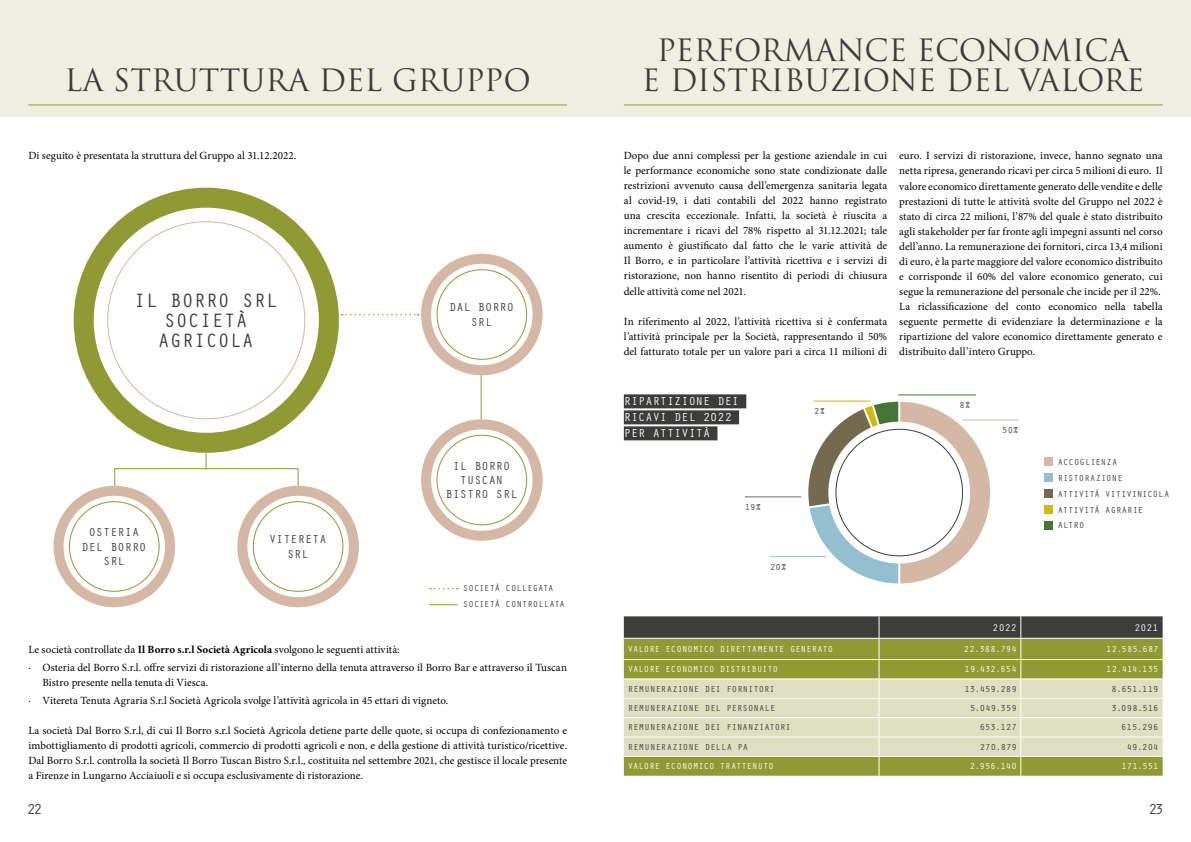
<style>
.page{position:relative;width:1191px;height:842px;background:#fff}
.page>*{position:absolute;margin:0;border:0;box-sizing:border-box;transform-origin:0 0}
.t1{font:30px/30px "Trajan Pro";color:#3c3c3b;text-align:center}
.t2{font:20px/20px "Orator Std";color:#3c3c3b;text-align:center}
.t3{font:15px "Orator Std";color:#3c3c3b}
.t4{font:12px/14.4px "Orator Std";color:#3c3c3b;text-align:center}
.t5{font:12px/16px "Orator Std";color:#fff}
.t6{font:11px/15px "Minion Pro";color:#000}
.t7{font:10px "Orator Std";letter-spacing:.01em;color:#fff}
.t8{font:9px/15.8px "Orator Std";letter-spacing:.005em;color:#3c3c3b}
.t9{font:9px "Orator Std";letter-spacing:.005em;color:#fff}
.s1{font-weight:700}
</style>
<div class="page">
<svg style="left:114px;top:469px;width:1px;height:17px"></svg>
<svg style="left:298px;top:468px;width:1px;height:18px"></svg>
<div style="left:74px;top:188px;width:265px;height:265px;border:20px solid #909933;border-radius:50%"></div>
<div style="left:421px;top:254px;width:121px;height:121px;border:10px solid #d4b7a5;border-radius:50%"></div>
<div style="left:421px;top:419px;width:121px;height:122px;border:10px solid #d4b7a5;border-radius:50%"></div>
<div style="left:54px;top:486px;width:121px;height:121px;border:10px solid #d4b7a5;border-radius:50%"></div>
<div style="left:237px;top:486px;width:122px;height:121px;border:10px solid #d4b7a5;border-radius:50%"></div>
<div style="left:0;top:0;width:595px;height:116px;background:#efeee1"></div>
<div style="left:595px;top:0;width:596px;height:116px;background:#efeee1"></div>
<hr style="left:28px;top:105px;width:539px;height:1px;background:#909933">
<hr style="left:624px;top:105px;width:538px;height:1px;background:#909933">
<svg style="left:624px;top:616px;width:538px;height:160px;background:#aeb17f"></svg>
<svg style="left:796px;top:394px;width:204px;height:190px"></svg>
<hr style="left:962px;top:420px;width:56px;height:1px;background:#d4b7a5">
<hr style="left:814px;top:401px;width:56px;height:1px;background:#cfba00">
<hr style="left:745px;top:497px;width:56px;height:1px;background:#746a50">
<hr style="left:770px;top:556px;width:56px;height:1px;background:#93bfd0">
<hr style="left:898px;top:395px;width:78px;height:1px;background:#477437">
<hr style="left:480px;top:375px;width:1px;height:44px;background:#909933">
<svg style="left:205px;top:453px;width:1px;height:15px"></svg>
<svg style="left:341px;top:314px;width:78px;height:1px"></svg>
<hr style="left:114px;top:468px;width:184px;height:1px;background:#909933">
<svg style="left:430px;top:588px;width:28px;height:1px"></svg>
<svg style="left:429px;top:604px;width:28px;height:1px"></svg>
<div style="left:624px;top:394px;width:122px;height:14px;background:#3c3c3b"></div>
<div style="left:624px;top:410px;width:115px;height:14px;background:#3c3c3b"></div>
<div style="left:624px;top:426px;width:93px;height:14px;background:#3c3c3b"></div>
<div style="left:1044px;top:458px;width:8px;height:8px;background:#d4b7a5"></div>
<div style="left:1044px;top:473px;width:8px;height:9px;background:#93bfd0"></div>
<div style="left:1044px;top:489px;width:8px;height:9px;background:#746a50"></div>
<div style="left:1044px;top:505px;width:8px;height:9px;background:#cfba00"></div>
<div style="left:1044px;top:521px;width:8px;height:8px;background:#477437"></div>
<h1 class="t1" style="left:64px;top:65px;width:468px">LA STRUTTURA DEL GRUPPO</h1>
<p class="t6" style="left:28px;top:148px;width:269px">Di seguito è presentata la struttura del Gruppo al 31.12.2022.</p>
<h2 class="t2" style="left:134px;top:289px;width:145px">IL BORRO SRL<br>SOCIETÀ<br>AGRICOLA</h2>
<p class="t4" style="left:449px;top:300px;width:66px">DAL BORRO<br>SRL</p>
<p class="t4" style="left:82px;top:524px;width:66px">OSTERIA<br>DEL BORRO<br>SRL</p>
<p class="t4" style="left:269px;top:531px;width:59px">VITERETA<br>SRL</p>
<p class="t4" style="left:445px;top:458px;width:73px">IL BORRO<br>TUSCAN<br>BISTRO SRL</p>
<p class="t8" style="left:463px;top:580px;width:103px">SOCIETÀ COLLEGATA<br>SOCIETÀ CONTROLLATA</p>
<p class="t6" style="left:28px;top:641px;width:540px;line-height:17.8px">Le società controllate da <span class="s1">Il Borro s.r.l Società Agricola</span> svolgono le seguenti attività:<br>· Osteria del Borro S.r.l. offre servizi di ristorazione all’interno della tenuta attraverso il Borro Bar e attraverso il Tuscan</p>
<p class="t6" style="left:28px;top:673px;width:421px;line-height:17.8px;text-indent:14px">Bistro presente nella tenuta di Viesca.<br>· Vitereta Tenuta Agraria S.r.l Società Agricola svolge l’attività agricola in 45 ettari di vigneto.</p>
<p class="t6" style="left:28px;top:723px;width:540px;text-align:justify">La società Dal Borro S.r.l, di cui Il Borro s.r.l Società Agricola detiene parte delle quote, si occupa di confezionamento e imbottigliamento di prodotti agricoli, commercio di prodotti agricoli e non, e della gestione di attività turistico/ricettive.<br>Dal Borro S.r.l. controlla la società Il Borro Tuscan Bistro S.r.l., costituita nel settembre 2021, che gestisce il locale presente a Firenze in Lungarno Acciaiuoli e si occupa esclusivamente di ristorazione.</p>
<h1 class="t1" style="left:642px;top:35px;width:504px">PERFORMANCE ECONOMICA<br>E DISTRIBUZIONE DEL VALORE</h1>
<p class="t6" style="left:624px;top:148px;width:265px;text-align:justify">Dopo due anni complessi per la gestione aziendale in cui le performance economiche sono state condizionate dalle restrizioni avvenuto causa dell’emergenza sanitaria legata al covid-19, i dati contabili del 2022 hanno registrato una crescita eccezionale. Infatti, la società è riuscita a incrementare i ricavi del 78% rispetto al 31.12.2021; tale aumento è giustificato dal fatto che le varie attività de Il Borro, e in particolare l’attività ricettiva e i servizi di ristorazione, non hanno risentito di periodi di chiusura delle attività come nel 2021.</p>
<p class="t6" style="left:624px;top:313px;width:265px;text-align:justify">In riferimento al 2022, l’attività ricettiva si è confermata l’attività principale per la Società, rappresentando il 50% del fatturato totale per un valore pari a circa 11 milioni di</p>
<p class="t6" style="left:899px;top:149px;width:265px">euro. I servizi di ristorazione, invece, hanno segnato una netta ripresa, generando ricavi per circa 5 milioni di euro. Il valore economico direttamente generato delle vendite e delle prestazioni di tutte le attività svolte del Gruppo nel 2022 è stato di circa 22 milioni, l’87% del quale è stato distribuito agli stakeholder per far fronte agli impegni assunti nel corso dell’anno. La remunerazione dei fornitori, circa 13,4 milioni di euro, è la parte maggiore del valore economico distribuito e corrisponde il 60% del valore economico generato, cui segue la remunerazione del personale che incide per il 22%.<br>La riclassificazione del conto economico nella tabella seguente permette di evidenziare la determinazione e la ripartizione del valore economico direttamente generato e distribuito dall’intero Gruppo.</p>
<p class="t5" style="left:624px;top:393px;width:117px">RIPARTIZIONE DEI<br>RICAVI DEL 2022<br>PER ATTIVITÀ</p>
<p class="t8" style="left:745px;top:499px;width:18px">19%</p>
<p class="t8" style="left:770px;top:558px;width:18px">20%</p>
<p class="t8" style="left:814px;top:403px;width:13px">2%</p>
<p class="t8" style="left:959px;top:397px;width:12px">8%</p>
<p class="t8" style="left:1002px;top:422px;width:18px">50%</p>
<p class="t8" style="left:1057px;top:454px;width:113px">ACCOGLIENZA<br>RISTORAZIONE<br>ATTIVITÀ VITIVINICOLA<br>ATTIVITÀ AGRARIE<br>ALTRO</p>
<p class="t7" style="left:992px;top:620px;width:26px">2022</p>
<p class="t7" style="left:1134px;top:620px;width:26px">2021</p>
<p class="t9" style="left:628px;top:642px;width:207px">VALORE ECONOMICO DIRETTAMENTE GENERATO</p>
<p class="t9" style="left:964px;top:642px;width:54px">22.388.794</p>
<p class="t9" style="left:1106px;top:642px;width:54px">12.585.687</p>
<p class="t9" style="left:628px;top:663px;width:152px">VALORE ECONOMICO DISTRIBUITO</p>
<p class="t9" style="left:964px;top:663px;width:54px">19.432.654</p>
<p class="t9" style="left:1106px;top:663px;width:54px">12.414.135</p>
<p class="t8" style="left:628px;top:680px;width:149px">REMUNERAZIONE DEI FORNITORI</p>
<p class="t8" style="left:964px;top:680px;width:54px">13.459.289</p>
<p class="t8" style="left:1111px;top:680px;width:49px">8.651.119</p>
<p class="t8" style="left:628px;top:700px;width:149px">REMUNERAZIONE DEL PERSONALE</p>
<p class="t8" style="left:970px;top:700px;width:48px">5.049.359</p>
<p class="t8" style="left:1111px;top:700px;width:49px">3.098.516</p>
<p class="t8" style="left:628px;top:719px;width:165px">REMUNERAZIONE DEI FINANZIATORI</p>
<p class="t8" style="left:979px;top:719px;width:39px">653.127</p>
<p class="t8" style="left:1121px;top:719px;width:39px">615.296</p>
<p class="t8" style="left:628px;top:738px;width:122px">REMUNERAZIONE DELLA PA</p>
<p class="t8" style="left:980px;top:738px;width:38px">270.879</p>
<p class="t8" style="left:1126px;top:738px;width:33px">49.204</p>
<p class="t9" style="left:628px;top:760px;width:148px">VALORE ECONOMICO TRATTENUTO</p>
<p class="t9" style="left:969px;top:760px;width:49px">2.956.140</p>
<p class="t9" style="left:1121px;top:760px;width:39px">171.551</p>
<h3 class="t3" style="left:27px;top:798px;width:17px">22</h3>
<h3 class="t3" style="left:1148px;top:798px;width:17px">23</h3>
</div>
